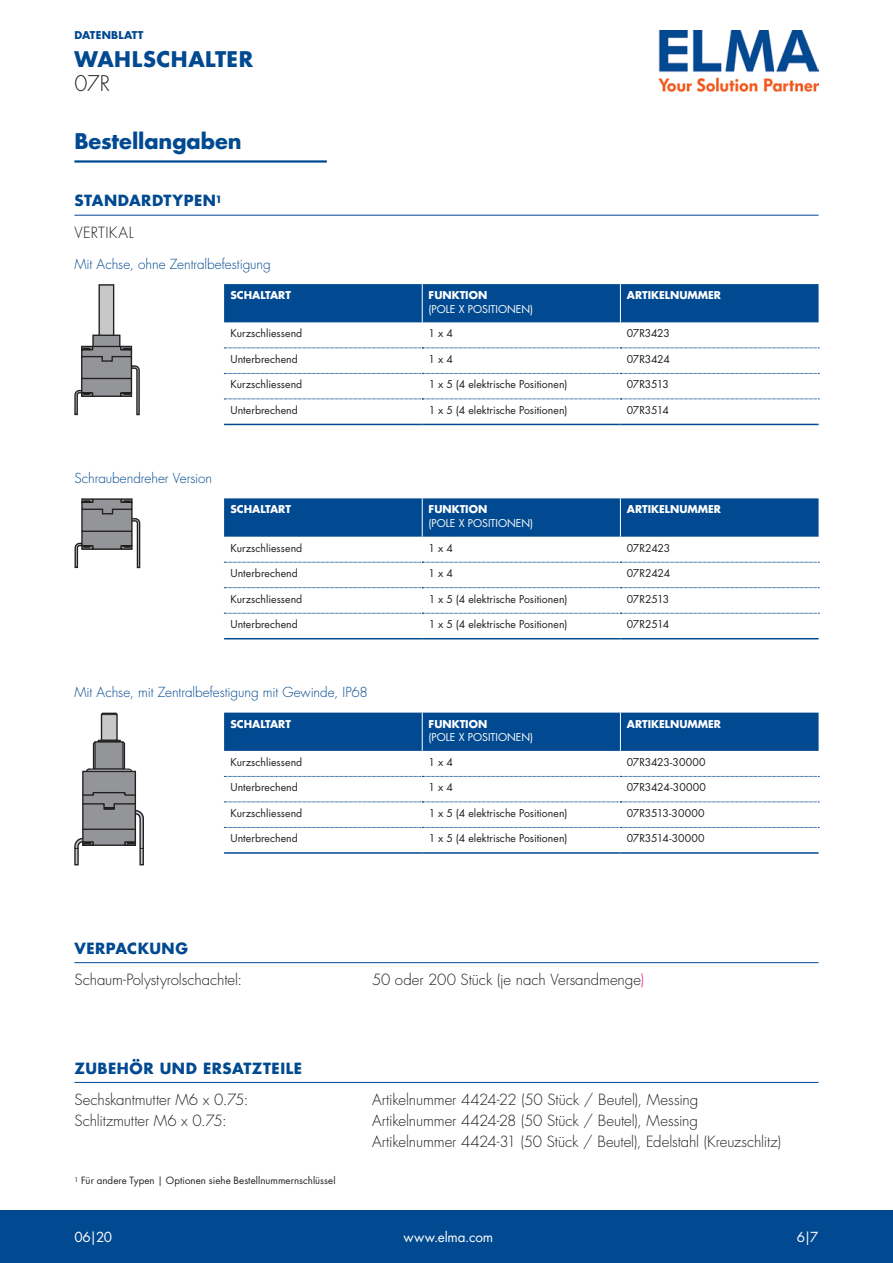
<style>
.page{position:relative;width:893px;height:1263px;background:#fff}
.page>*{position:absolute;margin:0;border:0;box-sizing:border-box;transform-origin:0 0}
.t1{font:700 21px "Futura Std";color:#014990}
.t2{font:700 21px "Futura Std";letter-spacing:.025em;color:#014990}
.t3{font:300 21px "Futura Std";color:#231f20}
.t4{font:300 15px/21px "Futura Std";letter-spacing:-.005em;color:#231f20}
.t5{font:700 15px/31px "Futura Std";letter-spacing:.035em;color:#014990}
.t6{font:300 13.5px "Futura Std";letter-spacing:-.005em;color:#014990}
.t7{font:13.5px "Futura Std";letter-spacing:-.01em;color:#fff}
.t8{font:10.5px "Futura Std";letter-spacing:.005em;color:#231f20}
.t9{font:700 10.5px "Futura Std";color:#fff}
.t10{font:10.5px "Futura Std";color:#fff}
.t11{font:10.5px "Futura Std";letter-spacing:-.03em;color:#231f20}
.t12{font:10.5px "Futura Std";letter-spacing:-.02em;color:#231f20}
.t13{font:10.5px "Futura Std";letter-spacing:-.025em;color:#231f20}
.t14{font:700 10.5px "Futura Std";letter-spacing:.01em;color:#014990}
.t15{font:10.5px "Futura Std";letter-spacing:-.015em;color:#231f20}
.t16{font:9.75px "Futura Std";letter-spacing:.005em;color:#231f20}
.s1{font-weight:300;color:#231f20}
.s2{color:#ed028c}
</style>
<div class="page">
<img style="left:659px;top:30px;width:160px;height:62px">
<div style="left:0;top:1210px;width:893px;height:53px;background:#014990"></div>
<div style="left:99px;top:285px;width:15px;height:50px;background:#c7c8ca"></div>
<div style="left:99px;top:284px;width:15px;height:52px;border:1px solid #231f20"></div>
<div style="left:93px;top:335px;width:27px;height:11px;background:#939598"></div>
<div style="left:92px;top:335px;width:28px;height:12px;border:1px solid #231f20"></div>
<svg style="left:74px;top:345px;width:66px;height:71px"></svg>
<svg style="left:74px;top:498px;width:67px;height:71px"></svg>
<div style="left:82px;top:771px;width:54px;height:75px;background:#939598;border:1px solid #231f20"></div>
<svg style="left:82px;top:791px;width:55px;height:5px"></svg>
<svg style="left:74px;top:802px;width:70px;height:63px"></svg>
<svg style="left:85px;top:713px;width:48px;height:60px"></svg>
<div style="left:224px;top:284px;width:595px;height:38px;background:#014990"></div>
<hr style="left:224px;top:424px;width:198px;height:1px;background:#014990">
<hr style="left:422px;top:424px;width:198px;height:1px;background:#014990">
<hr style="left:620px;top:424px;width:199px;height:1px;background:#014990">
<hr style="left:422px;top:284px;width:1px;height:38px;background:#fff">
<hr style="left:620px;top:284px;width:1px;height:38px;background:#fff">
<svg style="left:224px;top:348px;width:595px;height:1px"></svg>
<svg style="left:224px;top:373px;width:595px;height:1px"></svg>
<svg style="left:224px;top:399px;width:595px;height:1px"></svg>
<div style="left:224px;top:498px;width:595px;height:39px;background:#014990"></div>
<hr style="left:224px;top:638px;width:198px;height:1px;background:#014990">
<hr style="left:422px;top:638px;width:198px;height:1px;background:#014990">
<hr style="left:620px;top:638px;width:199px;height:1px;background:#014990">
<hr style="left:422px;top:498px;width:1px;height:39px;background:#fff">
<hr style="left:620px;top:498px;width:1px;height:39px;background:#fff">
<svg style="left:224px;top:562px;width:595px;height:1px"></svg>
<svg style="left:224px;top:587px;width:595px;height:1px"></svg>
<svg style="left:224px;top:613px;width:595px;height:1px"></svg>
<div style="left:224px;top:713px;width:595px;height:38px;background:#014990"></div>
<hr style="left:224px;top:852px;width:198px;height:2px;background:#014990">
<hr style="left:422px;top:852px;width:198px;height:2px;background:#014990">
<hr style="left:620px;top:852px;width:199px;height:2px;background:#014990">
<hr style="left:422px;top:713px;width:1px;height:38px;background:#fff">
<hr style="left:620px;top:713px;width:1px;height:38px;background:#fff">
<svg style="left:224px;top:776px;width:595px;height:1px"></svg>
<svg style="left:224px;top:802px;width:595px;height:1px"></svg>
<svg style="left:224px;top:827px;width:595px;height:1px"></svg>
<hr style="left:74px;top:1082px;width:745px;height:1px;background:#014990">
<hr style="left:74px;top:962px;width:745px;height:1px;background:#014990">
<hr style="left:74px;top:160px;width:253px;height:3px;background:#014990">
<hr style="left:74px;top:215px;width:745px;height:1px;background:#014990">
<p class="t14" style="left:74px;top:28px;width:71px">DATENBLATT</p>
<h1 class="t2" style="left:74px;top:45px;width:180px">WAHLSCHALTER</h1>
<h1 class="t3" style="left:74px;top:70px;width:37px">07R</h1>
<h1 class="t1" style="left:74px;top:127px;width:169px">Bestellangaben</h1>
<h2 class="t5" style="left:74px;top:185px;width:149px">STANDARDTYPEN<sup>1<br></sup><span class="s1">VERTIKAL</span></h2>
<p class="t6" style="left:74px;top:255px;width:198px">Mit Achse, ohne Zentralbefestigung</p>
<p class="t9" style="left:230px;top:288px;width:62px">SCHALTART</p>
<p class="t9" style="left:429px;top:288px;width:60px">FUNKTION</p>
<p class="t10" style="left:429px;top:302px;width:106px">(POLE X POSITIONEN)</p>
<p class="t9" style="left:627px;top:288px;width:96px">ARTIKELNUMMER</p>
<p class="t8" style="left:230px;top:327px;width:73px">Kurzschliessend</p>
<p class="t8" style="left:429px;top:327px;width:26px">1 x 4</p>
<p class="t11" style="left:627px;top:327px;width:45px">07R3423</p>
<p class="t8" style="left:230px;top:352px;width:69px">Unterbrechend</p>
<p class="t8" style="left:429px;top:352px;width:26px">1 x 4</p>
<p class="t12" style="left:627px;top:352px;width:45px">07R3424</p>
<p class="t8" style="left:230px;top:378px;width:73px">Kurzschliessend</p>
<p class="t8" style="left:429px;top:378px;width:140px">1 x 5 (4 elektrische Positionen)</p>
<p class="t11" style="left:627px;top:378px;width:44px">07R3513</p>
<p class="t8" style="left:230px;top:403px;width:69px">Unterbrechend</p>
<p class="t8" style="left:429px;top:403px;width:140px">1 x 5 (4 elektrische Positionen)</p>
<p class="t11" style="left:627px;top:403px;width:44px">07R3514</p>
<p class="t6" style="left:74px;top:470px;width:139px">Schraubendreher Version</p>
<p class="t9" style="left:230px;top:502px;width:62px">SCHALTART</p>
<p class="t9" style="left:429px;top:502px;width:60px">FUNKTION</p>
<p class="t10" style="left:429px;top:516px;width:106px">(POLE X POSITIONEN)</p>
<p class="t9" style="left:627px;top:502px;width:96px">ARTIKELNUMMER</p>
<p class="t8" style="left:230px;top:541px;width:73px">Kurzschliessend</p>
<p class="t8" style="left:429px;top:541px;width:26px">1 x 4</p>
<p class="t12" style="left:627px;top:541px;width:45px">07R2423</p>
<p class="t8" style="left:230px;top:567px;width:69px">Unterbrechend</p>
<p class="t8" style="left:429px;top:567px;width:26px">1 x 4</p>
<p class="t15" style="left:627px;top:567px;width:45px">07R2424</p>
<p class="t8" style="left:230px;top:592px;width:73px">Kurzschliessend</p>
<p class="t8" style="left:429px;top:592px;width:140px">1 x 5 (4 elektrische Positionen)</p>
<p class="t13" style="left:627px;top:592px;width:44px">07R2513</p>
<p class="t8" style="left:230px;top:618px;width:69px">Unterbrechend</p>
<p class="t8" style="left:429px;top:618px;width:140px">1 x 5 (4 elektrische Positionen)</p>
<p class="t13" style="left:627px;top:618px;width:44px">07R2514</p>
<p class="t6" style="left:74px;top:684px;width:295px">Mit Achse, mit Zentralbefestigung mit Gewinde, IP68</p>
<p class="t9" style="left:230px;top:717px;width:62px">SCHALTART</p>
<p class="t9" style="left:429px;top:717px;width:60px">FUNKTION</p>
<p class="t10" style="left:429px;top:731px;width:106px">(POLE X POSITIONEN)</p>
<p class="t9" style="left:627px;top:717px;width:96px">ARTIKELNUMMER</p>
<p class="t8" style="left:230px;top:755px;width:73px">Kurzschliessend</p>
<p class="t8" style="left:429px;top:755px;width:26px">1 x 4</p>
<p class="t8" style="left:627px;top:755px;width:80px">07R3423-30000</p>
<p class="t8" style="left:230px;top:781px;width:69px">Unterbrechend</p>
<p class="t8" style="left:429px;top:781px;width:26px">1 x 4</p>
<p class="t8" style="left:627px;top:781px;width:81px">07R3424-30000</p>
<p class="t8" style="left:230px;top:806px;width:73px">Kurzschliessend</p>
<p class="t8" style="left:429px;top:806px;width:140px">1 x 5 (4 elektrische Positionen)</p>
<p class="t8" style="left:627px;top:806px;width:79px">07R3513-30000</p>
<p class="t8" style="left:230px;top:832px;width:69px">Unterbrechend</p>
<p class="t8" style="left:429px;top:832px;width:140px">1 x 5 (4 elektrische Positionen)</p>
<p class="t8" style="left:627px;top:832px;width:79px">07R3514-30000</p>
<h2 class="t5" style="left:74px;top:933px;width:115px">VERPACKUNG</h2>
<h2 class="t4" style="left:74px;top:969px;width:169px">Schaum-Polystyrolschachtel:</h2>
<h2 class="t4" style="left:372px;top:969px;width:274px">50 oder 200 Stück (je nach Versandmenge<span class="s2">)</span></h2>
<h2 class="t5" style="left:74px;top:1052px;width:229px">ZUBEHÖR UND ERSATZTEILE</h2>
<h2 class="t4" style="left:74px;top:1089px;width:175px">Sechskantmutter M6 x 0.75:</h2>
<h2 class="t4" style="left:372px;top:1089px;width:328px">Artikelnummer 4424-22 (50 Stück / Beutel), Messing</h2>
<h2 class="t4" style="left:74px;top:1110px;width:154px">Schlitzmutter M6 x 0.75:</h2>
<h2 class="t4" style="left:372px;top:1110px;width:410px">Artikelnummer 4424-28 (50 Stück / Beutel), Messing<br>Artikelnummer 4424-31 (50 Stück / Beutel), Edelstahl (Kreuzschlitz)</h2>
<p class="t16" style="left:74px;top:1174px;width:263px"><sup>1</sup> Für andere Typen | Optionen siehe Bestellnummernschlüssel</p>
<p class="t7" style="left:74px;top:1228px;width:39px">06|20</p>
<p class="t7" style="left:404px;top:1228px;width:91px">www.elma.com</p>
<p class="t7" style="left:797px;top:1228px;width:23px">6|7</p>
</div>
